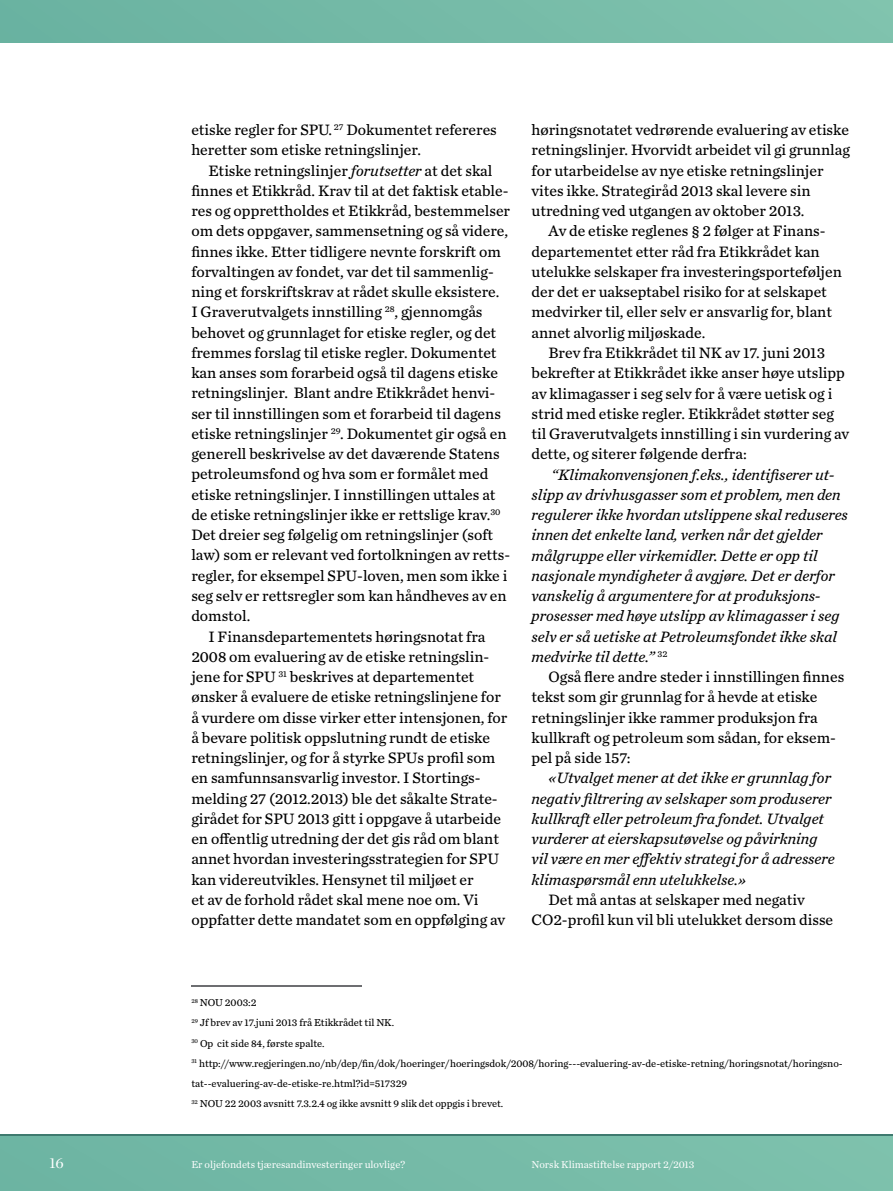
<style>
.page{position:relative;width:893px;height:1191px;background:#fff}
.page>*{position:absolute;margin:0;border:0;box-sizing:border-box;transform-origin:0 0}
.t1{font:15.75px/20.2px "Chronicle Text G3";color:#000}
.t2{font:italic 15.75px/20.2px "Chronicle Text G3";color:#000}
.t3{font:15px "Chronicle Deck";color:#fff}
.t4{font:10.5px/20.2px "Chronicle Text G3";color:#000}
.t5{font:10.5px "Chronicle Text G1";color:#fff}
.s1{font-style:italic}
</style>
<div class="page">
<div style="left:0;top:1136px;width:893px;height:55px;background:#76bba8"></div>
<hr style="left:0;top:1134px;width:893px;height:1px;background:#3e7a6f">
<div style="left:0;top:0;width:893px;height:43px;background:#75baa7"></div>
<hr style="left:191px;top:985px;width:170px;height:1px;background:#6d6e71">
<p class="t1" style="left:191px;top:119px;width:307px">etiske regler for SPU. <sup>27</sup> Dokumentet refereres heretter som etiske retningslinjer.</p>
<p class="t1" style="left:208px;top:159px;width:286px">Etiske retningslinjer <span class="s1">forutsetter</span> at det skal</p>
<p class="t1" style="left:191px;top:180px;width:319px">finnes et Etikkråd. Krav til at det faktisk etable-</p>
<p class="t1" style="left:191px;top:200px;width:320px">res og opprettholdes et Etikkråd, bestemmelser</p>
<p class="t1" style="left:191px;top:220px;width:318px">om dets oppgaver, sammensetning og så videre,</p>
<p class="t1" style="left:191px;top:240px;width:311px">finnes ikke. Etter tidligere nevnte forskrift om</p>
<p class="t1" style="left:191px;top:261px;width:304px">forvaltingen av fondet, var det til sammenlig-</p>
<p class="t1" style="left:191px;top:281px;width:310px">ning et forskriftskrav at rådet skulle eksistere.</p>
<p class="t1" style="left:191px;top:301px;width:293px">I Graverutvalgets innstilling <sup>28</sup>, gjennomgås</p>
<p class="t1" style="left:191px;top:321px;width:306px">behovet og grunnlaget for etiske regler, og det</p>
<p class="t1" style="left:191px;top:342px;width:307px">fremmes forslag til etiske regler. Dokumentet</p>
<p class="t1" style="left:191px;top:362px;width:308px">kan anses som forarbeid også til dagens etiske</p>
<p class="t1" style="left:191px;top:382px;width:305px">retningslinjer. Blant andre Etikkrådet henvi-</p>
<p class="t1" style="left:191px;top:402px;width:311px">ser til innstillingen som et forarbeid til dagens</p>
<p class="t1" style="left:191px;top:423px;width:317px">etiske retningslinjer <sup>29</sup>. Dokumentet gir også en</p>
<p class="t1" style="left:191px;top:443px;width:310px">generell beskrivelse av det daværende Statens</p>
<p class="t1" style="left:191px;top:463px;width:298px">petroleumsfond og hva som er formålet med</p>
<p class="t1" style="left:191px;top:483px;width:306px">etiske retningslinjer. I innstillingen uttales at</p>
<p class="t1" style="left:191px;top:504px;width:311px">de etiske retningslinjer ikke er rettslige krav.<sup>30</sup></p>
<p class="t1" style="left:191px;top:524px;width:303px">Det dreier seg følgelig om retningslinjer (soft</p>
<p class="t1" style="left:191px;top:544px;width:320px">law) som er relevant ved fortolkningen av retts-</p>
<p class="t1" style="left:191px;top:564px;width:317px">regler, for eksempel SPU-loven, men som ikke i</p>
<p class="t1" style="left:191px;top:585px;width:317px">seg selv er rettsregler som kan håndheves av en</p>
<p class="t1" style="left:191px;top:605px;width:61px">domstol.</p>
<p class="t1" style="left:208px;top:625px;width:279px">I Finansdepartementets høringsnotat fra</p>
<p class="t1" style="left:191px;top:645px;width:300px">2008 om evaluering av de etiske retningslin-</p>
<p class="t1" style="left:191px;top:666px;width:284px">jene for SPU <sup>31</sup> beskrives at departementet</p>
<p class="t1" style="left:191px;top:686px;width:311px">ønsker å evaluere de etiske retningslinjene for</p>
<p class="t1" style="left:191px;top:706px;width:318px">å vurdere om disse virker etter intensjonen, for</p>
<p class="t1" style="left:191px;top:726px;width:300px">å bevare politisk oppslutning rundt de etiske</p>
<p class="t1" style="left:191px;top:747px;width:305px">retningslinjer, og for å styrke SPUs profil som</p>
<p class="t1" style="left:191px;top:767px;width:291px">en samfunnsansvarlig investor. I Stortings-</p>
<p class="t1" style="left:191px;top:787px;width:308px">melding 27 (2012.2013) ble det såkalte Strate-</p>
<p class="t1" style="left:191px;top:807px;width:311px">girådet for SPU 2013 gitt i oppgave å utarbeide</p>
<p class="t1" style="left:191px;top:828px;width:309px">en offentlig utredning der det gis råd om blant</p>
<p class="t1" style="left:191px;top:848px;width:309px">annet hvordan investeringsstrategien for SPU</p>
<p class="t1" style="left:191px;top:868px;width:284px">kan videreutvikles. Hensynet til miljøet er</p>
<p class="t1" style="left:191px;top:888px;width:289px">et av de forhold rådet skal mene noe om. Vi</p>
<p class="t1" style="left:191px;top:909px;width:315px">oppfatter dette mandatet som en oppfølging av</p>
<p class="t1" style="left:531px;top:119px;width:319px">høringsnotatet vedrørende evaluering av etiske</p>
<p class="t1" style="left:531px;top:139px;width:320px">retningslinjer. Hvorvidt arbeidet vil gi grunnlag</p>
<p class="t1" style="left:531px;top:159px;width:293px">for utarbeidelse av nye etiske retningslinjer</p>
<p class="t1" style="left:531px;top:180px;width:281px">vites ikke. Strategiråd 2013 skal levere sin</p>
<p class="t1" style="left:531px;top:200px;width:274px">utredning ved utgangen av oktober 2013.</p>
<p class="t1" style="left:549px;top:220px;width:278px">Av de etiske reglenes § 2 følger at Finans-</p>
<p class="t1" style="left:531px;top:240px;width:290px">departementet etter råd fra Etikkrådet kan</p>
<p class="t1" style="left:531px;top:261px;width:312px">utelukke selskaper fra investeringsporteføljen</p>
<p class="t1" style="left:531px;top:281px;width:297px">der det er uakseptabel risiko for at selskapet</p>
<p class="t1" style="left:531px;top:301px;width:302px">medvirker til, eller selv er ansvarlig for, blant</p>
<p class="t1" style="left:531px;top:321px;width:175px">annet alvorlig miljøskade.</p>
<p class="t1" style="left:549px;top:342px;width:278px">Brev fra Etikkrådet til NK av 17. juni 2013</p>
<p class="t1" style="left:531px;top:362px;width:315px">bekrefter at Etikkrådet ikke anser høye utslipp</p>
<p class="t1" style="left:531px;top:382px;width:302px">av klimagasser i seg selv for å være uetisk og i</p>
<p class="t1" style="left:531px;top:402px;width:304px">strid med etiske regler. Etikkrådet støtter seg</p>
<p class="t1" style="left:531px;top:423px;width:319px">til Graverutvalgets innstilling i sin vurdering av</p>
<p class="t1" style="left:531px;top:443px;width:217px">dette, og siterer følgende derfra:</p>
<p class="t2" style="left:531px;top:463px;width:318px;text-indent:20px">“Klimakonvensjonen f.eks., identifiserer ut&shy;slipp av drivhusgasser som et problem, men den regulerer ikke hvordan utslippene skal reduseres innen det enkelte land, verken når det gjelder målgruppe eller virkemidler. Dette er opp til nasjonale myndigheter å avgjøre. Det er derfor vanskelig å argumentere for at produksjons&shy;prosesser med høye utslipp av klimagasser i seg selv er så uetiske at Petroleumsfondet ikke skal medvirke til dette.” <sup>32</sup></p>
<p class="t1" style="left:531px;top:666px;width:314px;text-indent:17px">Også flere andre steder i innstillingen finnes tekst som gir grunnlag for å hevde at etiske retningslinjer ikke rammer produksjon fra kullkraft og petroleum som sådan, for eksem&shy;pel på side 157:</p>
<p class="t2" style="left:531px;top:767px;width:305px;text-indent:17px">«Utvalget mener at det ikke er grunnlag for negativ filtrering av selskaper som produserer kullkraft eller petroleum fra fondet. Utvalget vurderer at eierskapsutøvelse og påvirkning vil være en mer effektiv strategi for å adressere klimaspørsmål enn utelukkelse.»</p>
<p class="t1" style="left:531px;top:888px;width:303px;text-indent:17px">Det må antas at selskaper med negativ<br>CO2-profil kun vil bli utelukket dersom disse</p>
<p class="t4" style="left:191px;top:992px;width:653px"><sup>28</sup> NOU 2003:2<br><sup>29</sup> Jf brev av 17.juni 2013 frå Etikkrådet til NK.<br><sup>30</sup> Op cit side 84, første spalte.<br><sup>31</sup> http://www.regjeringen.no/nb/dep/fin/dok/hoeringer/hoeringsdok/2008/horing---evaluering-av-de-etiske-retning/horingsnotat/horingsno&shy;tat--evaluering-av-de-etiske-re.html?id=517329<br><sup>32</sup> NOU 22 2003 avsnitt 7.3.2.4 og ikke avsnitt 9 slik det oppgis i brevet.</p>
<p class="t3" style="left:50px;top:1153px;width:16px">16</p>
<p class="t5" style="left:191px;top:1156px;width:215px">Er oljefondets tjæresandinvesteringer ulovlige?</p>
<p class="t5" style="left:531px;top:1156px;width:164px">Norsk Klimastiftelse rapport 2/2013</p>
</div>
